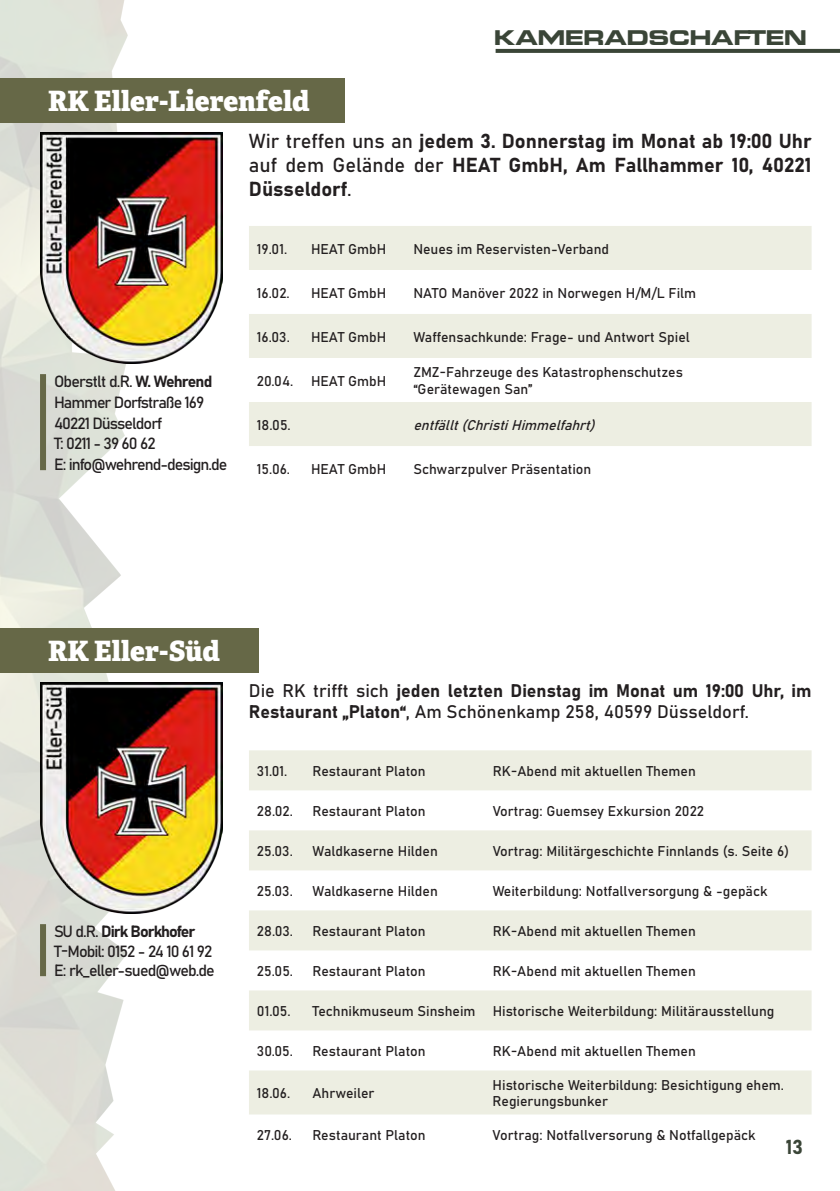
<style>
.page{position:relative;width:840px;height:1191px;background:#fff}
.page>*{position:absolute;margin:0;border:0;box-sizing:border-box;transform-origin:0 0}
.t1{font:800 28px "Adelle";color:#fff}
.t2{font:22px "Modern Warfare";letter-spacing:-.06em;color:#3a4537}
.t3{font:700 20px/24px "Bahnschrift Static";color:#231f20;text-align:justify}
.t4{font:700 20px "Bahnschrift Static";color:#3a4537}
.t5{font:700 18px/21.6px "Bahnschrift Static";color:#231f20}
.t6{font:16px "Bahnschrift";letter-spacing:-.06em;color:#231f20}
.t7{font:700 16px "Bahnschrift Static";letter-spacing:-.06em;color:#231f20}
.t8{font:14px/16.8px "Bahnschrift";color:#231f20}
.t9{font:italic 14px "Bahnschrift";color:#231f20}
.s1{font-family:"Bahnschrift Static";font-weight:700}
.s2{font-family:"Bahnschrift";font-weight:400}
</style>
<div class="page">
<svg style="left:495px;top:49px;width:344px;height:4px"></svg>
<img style="left:0;top:0;width:131px;height:1191px">
<img style="left:40px;top:132px;width:182px;height:231px">
<div style="left:40px;top:374px;width:6px;height:96px;background:#666847"></div>
<svg style="left:249px;top:226px;width:562px;height:220px;fill:#edeee2"></svg>
<div style="left:0;top:78px;width:344px;height:44px;background:#666847"></div>
<img style="left:40px;top:682px;width:182px;height:231px">
<div style="left:40px;top:924px;width:6px;height:52px;background:#666847"></div>
<svg style="left:249px;top:750px;width:562px;height:364px;fill:#edeee2"></svg>
<div style="left:0;top:628px;width:258px;height:44px;background:#666847"></div>
<p class="t1" style="left:48px;top:83px;width:263px">RK Eller-Lierenfeld</p>
<h2 class="t2" style="left:493px;top:25px;width:315px">KAMERADSCHAFTEN</h2>
<p class="t6" style="left:54px;top:369px;width:160px">Oberstlt d.R. <span class="s1">W. Wehrend</span></p>
<p class="t6" style="left:54px;top:390px;width:152px">Hammer Dorfstraße 169</p>
<p class="t6" style="left:54px;top:411px;width:110px">40221 Düsseldorf</p>
<p class="t6" style="left:54px;top:431px;width:103px">T: 0211 - 39 60 62</p>
<p class="t6" style="left:54px;top:452px;width:175px">E: info@wehrend-design.de</p>
<p class="t3" style="left:249px;top:129px;width:564px"><span class="s2">Wir treffen uns an</span> jedem 3. Donnerstag im Monat ab 19:00 Uhr <span class="s2">auf dem Gelände der</span> HEAT GmbH, Am Fallhammer 10, 40221<br>Düsseldorf<span class="s2">.</span></p>
<p class="t8" style="left:257px;top:239px;width:32px">19.01.</p>
<p class="t8" style="left:311px;top:239px;width:77px">HEAT GmbH</p>
<p class="t8" style="left:413px;top:239px;width:197px">Neues im Reservisten-Verband</p>
<p class="t8" style="left:257px;top:283px;width:34px">16.02.</p>
<p class="t8" style="left:311px;top:283px;width:77px">HEAT GmbH</p>
<p class="t8" style="left:413px;top:283px;width:284px">NATO Manöver 2022 in Norwegen H/M/L Film</p>
<p class="t8" style="left:257px;top:327px;width:34px">16.03.</p>
<p class="t8" style="left:311px;top:327px;width:77px">HEAT GmbH</p>
<p class="t8" style="left:413px;top:327px;width:278px">Waffensachkunde: Frage- und Antwort Spiel</p>
<p class="t8" style="left:257px;top:371px;width:38px">20.04.</p>
<p class="t8" style="left:311px;top:371px;width:77px">HEAT GmbH</p>
<p class="t8" style="left:413px;top:363px;width:271px">ZMZ-Fahrzeuge des Katastrophenschutzes</p>
<p class="t8" style="left:413px;top:380px;width:120px">“Gerätewagen San”</p>
<p class="t8" style="left:257px;top:415px;width:35px">18.05.</p>
<p class="t9" style="left:413px;top:414px;width:188px">entfällt(ChristiHimmelfahrt)</p>
<p class="t8" style="left:257px;top:459px;width:35px">15.06.</p>
<p class="t8" style="left:311px;top:459px;width:77px">HEAT GmbH</p>
<p class="t8" style="left:413px;top:459px;width:179px">Schwarzpulver Präsentation</p>
<p class="t1" style="left:48px;top:633px;width:173px">RK Eller-Süd</p>
<p class="t7" style="left:54px;top:920px;width:143px"><span class="s2">SU d.R.</span> Dirk Borkhofer</p>
<p class="t6" style="left:54px;top:938px;width:160px">T-Mobil: 0152 - 24 10 61 92</p>
<p class="t6" style="left:54px;top:958px;width:162px">E: rk_eller-sued@web.de</p>
<p class="t5" style="left:249px;top:679px;width:563px"><span class="s2">Die RK trifft sich</span> jeden letzten Dienstag im Monat um 19:00 Uhr, im<br>Restaurant „Platon“<span class="s2">, Am Schönenkamp 258, 40599 Düsseldorf.</span></p>
<p class="t8" style="left:257px;top:761px;width:32px">31.01.</p>
<p class="t8" style="left:312px;top:761px;width:115px">Restaurant Platon</p>
<p class="t8" style="left:492px;top:761px;width:205px">RK-Abend mit aktuellen Themen</p>
<p class="t8" style="left:257px;top:801px;width:38px">28.02.</p>
<p class="t8" style="left:312px;top:801px;width:115px">Restaurant Platon</p>
<p class="t8" style="left:492px;top:801px;width:213px">Vortrag: Guemsey Exkursion 2022</p>
<p class="t8" style="left:257px;top:841px;width:37px">25.03.</p>
<p class="t8" style="left:312px;top:841px;width:127px">Waldkaserne Hilden</p>
<p class="t8" style="left:492px;top:841px;width:298px">Vortrag: Militärgeschichte Finnlands (s. Seite 6)</p>
<p class="t8" style="left:257px;top:881px;width:37px">25.03.</p>
<p class="t8" style="left:312px;top:881px;width:127px">Waldkaserne Hilden</p>
<p class="t8" style="left:492px;top:881px;width:276px">Weiterbildung: Notfallversorgung &amp; -gepäck</p>
<p class="t8" style="left:257px;top:921px;width:38px">28.03.</p>
<p class="t8" style="left:312px;top:921px;width:115px">Restaurant Platon</p>
<p class="t8" style="left:492px;top:921px;width:205px">RK-Abend mit aktuellen Themen</p>
<p class="t8" style="left:257px;top:961px;width:38px">25.05.</p>
<p class="t8" style="left:312px;top:961px;width:115px">Restaurant Platon</p>
<p class="t8" style="left:492px;top:961px;width:205px">RK-Abend mit aktuellen Themen</p>
<p class="t8" style="left:257px;top:1001px;width:35px">01.05.</p>
<p class="t8" style="left:312px;top:1001px;width:164px">Technikmuseum Sinsheim</p>
<p class="t8" style="left:492px;top:1001px;width:283px">Historische Weiterbildung: Militärausstellung</p>
<p class="t8" style="left:257px;top:1041px;width:37px">30.05.</p>
<p class="t8" style="left:312px;top:1041px;width:115px">Restaurant Platon</p>
<p class="t8" style="left:492px;top:1041px;width:205px">RK-Abend mit aktuellen Themen</p>
<p class="t8" style="left:257px;top:1083px;width:35px">18.06.</p>
<p class="t8" style="left:312px;top:1083px;width:64px">Ahrweiler</p>
<p class="t8" style="left:492px;top:1075px;width:293px">Historische Weiterbildung: Besichtigung ehem.<br>Regierungsbunker</p>
<p class="t8" style="left:257px;top:1125px;width:37px">27.06.</p>
<p class="t8" style="left:312px;top:1125px;width:115px">Restaurant Platon</p>
<p class="t8" style="left:492px;top:1125px;width:264px">Vortrag: Notfallversorung &amp; Notfallgepäck</p>
<p class="t4" style="left:785px;top:1133px;width:19px">13</p>
</div>
